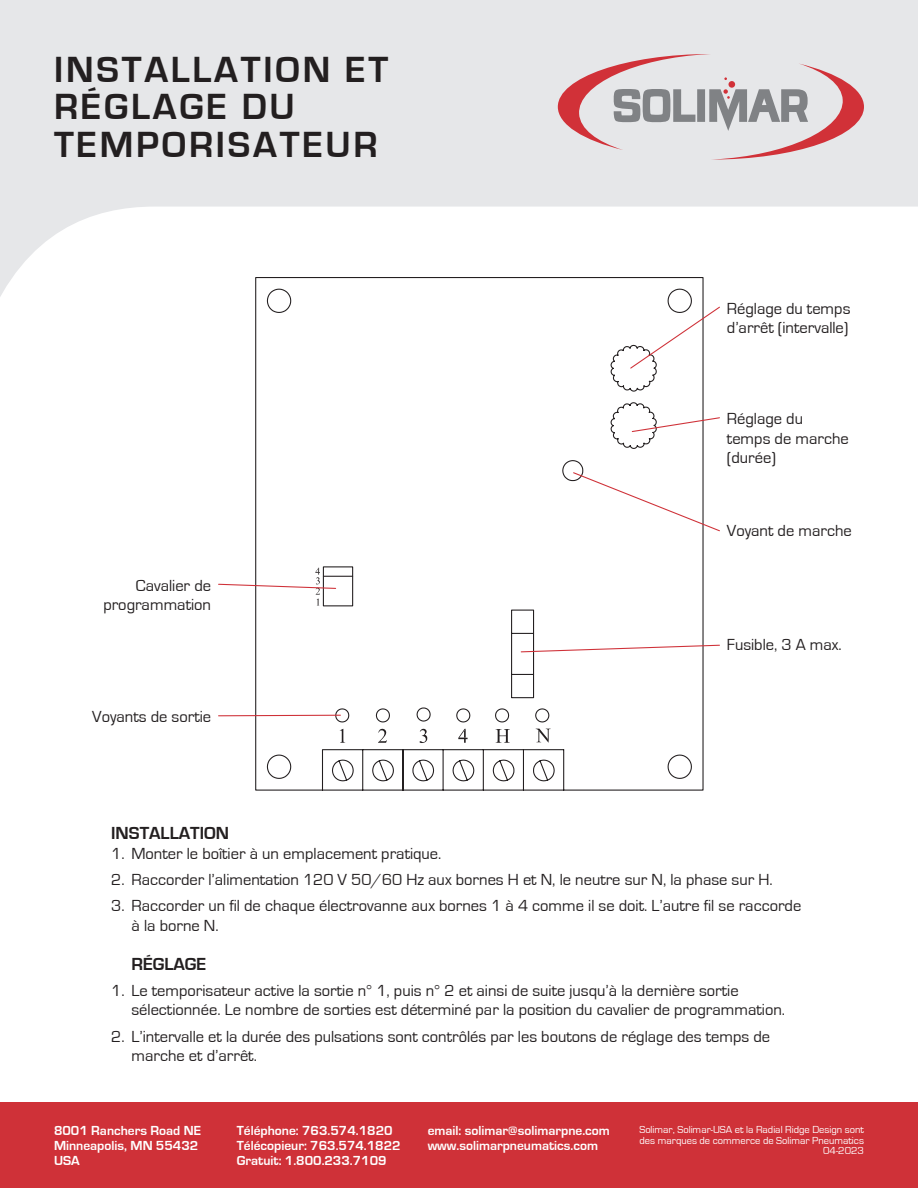
<style>
.page{position:relative;width:918px;height:1188px;background:#fff}
.page>*{position:absolute;margin:0;border:0;box-sizing:border-box;transform-origin:0 0}
.t1{font:700 37.5px/37.5px "Eurostile";letter-spacing:.075em;color:#231f20}
.t2{font:700 18px "Eurostile";color:#231f20}
.t3{font:16.5px/19.5px "Eurostile";color:#231f20}
.t4{font:700 13.5px "Eurostile";color:#fff}
.t5{font:10.5px/10.5px "Eurostile";color:#fff}
</style>
<div class="page">
<svg style="left:0;top:0;width:918px;height:297px;fill:#e6e7e9"></svg>
<svg style="left:558px;top:54px;width:306px;height:106px;background:#d6c5c7"></svg>
<svg style="left:255px;top:276px;width:449px;height:515px"></svg>
<svg style="left:340px;top:729px;width:5px;height:14px"></svg>
<svg style="left:378px;top:729px;width:9px;height:14px"></svg>
<svg style="left:420px;top:729px;width:7px;height:14px"></svg>
<svg style="left:458px;top:729px;width:10px;height:14px"></svg>
<svg style="left:496px;top:729px;width:14px;height:14px"></svg>
<svg style="left:536px;top:729px;width:15px;height:13px"></svg>
<svg style="left:218px;top:306px;width:502px;height:411px"></svg>
<div style="left:0;top:1102px;width:918px;height:86px;background:#cf3138"></div>
<p class="t1" style="left:54px;top:51px;width:336px">INSTALLATION ET</p>
<p class="t1" style="left:54px;top:89px;width:325px">RÉGLAGE DU<br>TEMPORISATEUR</p>
<p class="t3" style="left:103px;top:576px;width:109px;text-align:right">Cavalier de programmation</p>
<p class="t3" style="left:92px;top:707px;width:120px">Voyants de sortie</p>
<p class="t3" style="left:727px;top:299px;width:125px">Réglage du temps d’arrêt (intervalle)</p>
<p class="t3" style="left:727px;top:409px;width:123px">Réglage du temps de marche (durée)</p>
<p class="t3" style="left:727px;top:521px;width:126px">Voyant de marche</p>
<p class="t3" style="left:727px;top:635px;width:116px">Fusible, 3 A max.</p>
<p class="t2" style="left:111px;top:823px;width:119px">INSTALLATION</p>
<p class="t3" style="left:111px;top:844px;width:332px">1. Monter le boîtier à un emplacement pratique.</p>
<p class="t3" style="left:111px;top:870px;width:663px">2. Raccorder l’alimentation 120 V 50/60 Hz aux bornes H et N, le neutre sur N, la phase sur H.</p>
<p class="t3" style="left:131px;top:896px;width:671px;text-indent:-20px">3. Raccorder un fil de chaque électrovanne aux bornes 1 à 4 comme il se doit. L’autre fil se raccorde à la borne N.</p>
<p class="t2" style="left:131px;top:954px;width:76px">RÉGLAGE</p>
<p class="t3" style="left:131px;top:981px;width:655px;text-indent:-20px">1. Le temporisateur active la sortie n° 1, puis n° 2 et ainsi de suite jusqu’à la dernière sortie sélectionnée. Le nombre de sorties est déterminé par la position du cavalier de programmation.</p>
<p class="t3" style="left:131px;top:1027px;width:640px;text-indent:-20px">2. L’intervalle et la durée des pulsations sont contrôlés par les boutons de réglage des temps de marche et d’arrêt.</p>
<p class="t4" style="left:54px;top:1123px;width:148px">8001 Ranchers Road NE</p>
<p class="t4" style="left:54px;top:1138px;width:146px">Minneapolis, MN 55432</p>
<p class="t4" style="left:54px;top:1153px;width:27px">USA</p>
<p class="t4" style="left:237px;top:1123px;width:157px">Téléphone: 763.574.1820</p>
<p class="t4" style="left:237px;top:1138px;width:165px">Télécopieur: 763.574.1822</p>
<p class="t4" style="left:237px;top:1153px;width:151px">Gratuit: 1.800.233.7109</p>
<p class="t4" style="left:428px;top:1123px;width:184px">email: solimar@solimarpne.com</p>
<p class="t4" style="left:428px;top:1138px;width:172px">www.solimarpneumatics.com</p>
<p class="t5" style="left:639px;top:1125px;width:226px">Solimar, Solimar-USA et la Radial Ridge Design sont des marques de commerce de Solimar Pneumatics</p>
<p class="t5" style="left:823px;top:1146px;width:42px">04-2023</p>
</div>
